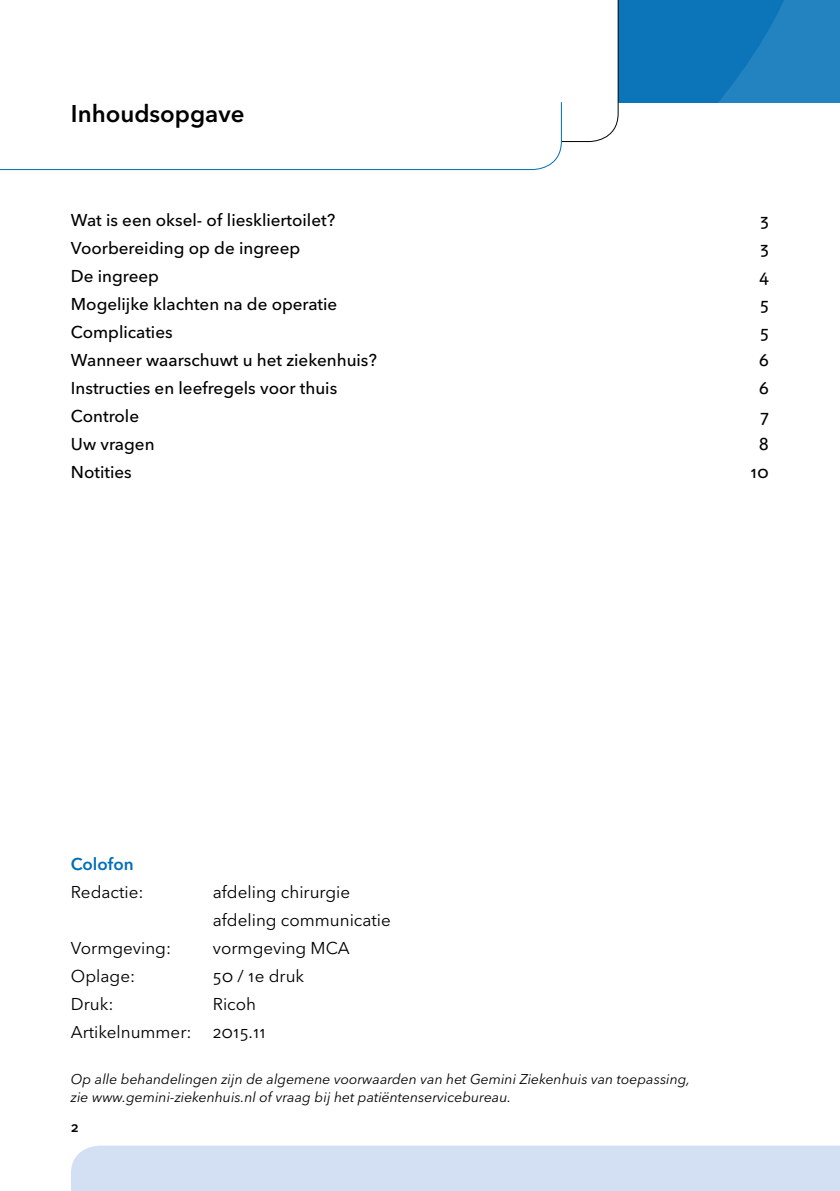
<style>
.page{position:relative;width:840px;height:1191px;background:#fff}
.page>*{position:absolute;margin:0;border:0;box-sizing:border-box;transform-origin:0 0}
.t1{font:600 24px "Avenir Next LT Pro";color:#000}
.t2{font:500 17px "Avenir Next LT Pro";color:#000}
.t3{font:17px/28px "Avenir Next LT Pro";color:#000}
.t4{font:600 17px "Avenir Next LT Pro";color:#006db8}
.t5{font:italic 14px/18px "Avenir Next LT Pro";color:#000}
.t6{font:600 14px "Avenir Next LT Pro";color:#000}
</style>
<div class="page">
<svg style="left:618px;top:0;width:221px;height:102px;background:#147abc"></svg>
<div style="left:71px;top:1145px;width:768px;height:46px;background:#d3dff3"></div>
<svg style="left:0;top:102px;width:562px;height:69px"></svg>
<h1 class="t1" style="left:71px;top:99px;width:175px">Inhoudsopgave</h1>
<p class="t2" style="left:71px;top:210px;width:266px">Wat is een oksel- of lieskliertoilet?</p>
<p class="t2" style="left:759px;top:210px;width:11px">3</p>
<p class="t2" style="left:71px;top:238px;width:231px">Voorbereiding op de ingreep</p>
<p class="t2" style="left:759px;top:238px;width:11px">3</p>
<p class="t2" style="left:71px;top:266px;width:90px">De ingreep</p>
<p class="t2" style="left:758px;top:266px;width:11px">4</p>
<p class="t2" style="left:71px;top:294px;width:268px">Mogelijke klachten na de operatie</p>
<p class="t2" style="left:759px;top:294px;width:11px">5</p>
<p class="t2" style="left:71px;top:322px;width:103px">Complicaties</p>
<p class="t2" style="left:759px;top:322px;width:11px">5</p>
<p class="t2" style="left:71px;top:350px;width:307px">Wanneer waarschuwt u het ziekenhuis?</p>
<p class="t2" style="left:758px;top:350px;width:12px">6</p>
<p class="t2" style="left:71px;top:378px;width:268px">Instructies en leefregels voor thuis</p>
<p class="t2" style="left:758px;top:378px;width:12px">6</p>
<p class="t2" style="left:71px;top:406px;width:70px">Controle</p>
<p class="t2" style="left:759px;top:406px;width:11px">7</p>
<p class="t2" style="left:71px;top:434px;width:85px">Uw vragen</p>
<p class="t2" style="left:758px;top:434px;width:12px">8</p>
<p class="t2" style="left:71px;top:462px;width:62px">Notities</p>
<p class="t2" style="left:750px;top:462px;width:20px">10</p>
<p class="t4" style="left:71px;top:854px;width:64px">Colofon</p>
<p class="t3" style="left:71px;top:878px;width:74px">Redactie:</p>
<p class="t3" style="left:213px;top:878px;width:179px">afdeling chirurgie afdeling communicatie</p>
<p class="t3" style="left:71px;top:934px;width:102px">Vormgeving:</p>
<p class="t3" style="left:213px;top:934px;width:138px">vormgeving MCA</p>
<p class="t3" style="left:71px;top:962px;width:66px">Oplage:</p>
<p class="t3" style="left:213px;top:962px;width:93px">50 / 1e druk</p>
<p class="t3" style="left:71px;top:990px;width:44px">Druk:</p>
<p class="t3" style="left:71px;top:990px;width:197px;text-indent:142px">Ricoh<br>Artikelnummer: 2015.11</p>
<p class="t5" style="left:71px;top:1070px;width:620px">Op alle behandelingen zijn de algemene voorwaarden van het Gemini Ziekenhuis van toepassing, zie www.gemini-ziekenhuis.nl of vraag bij het patiëntenservicebureau.</p>
<p class="t6" style="left:71px;top:1118px;width:9px">2</p>
</div>
